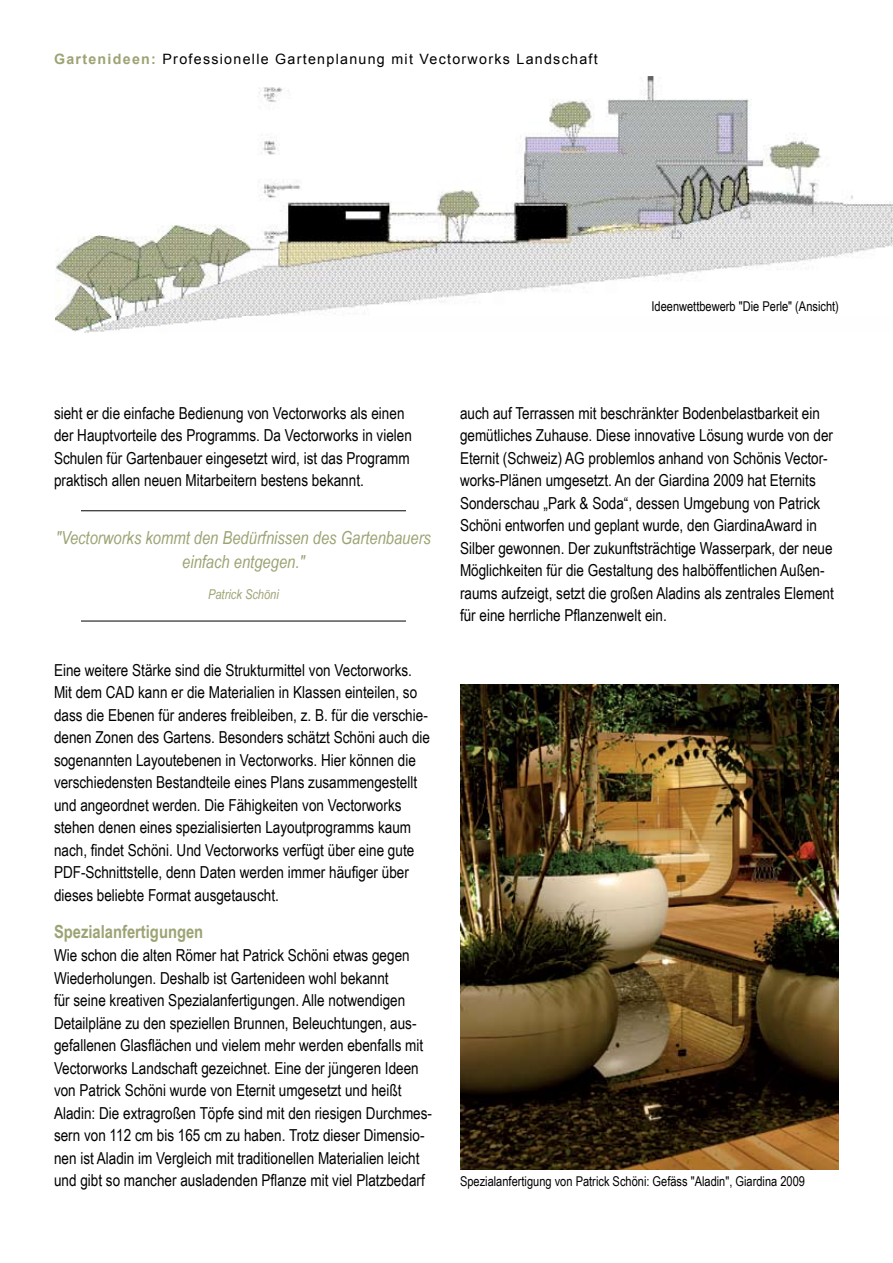
<style>
.page{position:relative;width:893px;height:1263px;background:#fff}
.page>*{position:absolute;margin:0;border:0;box-sizing:border-box;transform-origin:0 0}
.t1{font:italic 18px/24px "Arial Narrow";color:#9ea374;text-align:center}
.t2{font:700 18px "Arial Narrow";color:#9ea374}
.t3{font:16.5px/22.5px "Arial Narrow";color:#000}
.t4{font:14.25px "Arial";letter-spacing:.09em;color:#000}
.t5{font:13.5px "Arial Narrow";color:#000}
.t6{font:italic 13.5px "Arial Narrow";color:#9ea374}
.s1{font-weight:700;color:#9ea374}
</style>
<div class="page">
<hr style="left:81px;top:510px;width:325px;height:1px;background:#000">
<hr style="left:81px;top:621px;width:325px;height:1px;background:#000">
<img style="left:56px;top:77px;width:837px;height:256px">
<img style="left:460px;top:685px;width:379px;height:485px">
<p class="t4" style="left:54px;top:50px;width:545px"><span class="s1">Gartenideen:</span> Professionelle Gartenplanung mit Vectorworks Landschaft</p>
<p class="t5" style="left:651px;top:296px;width:189px">Ideenwettbewerb "Die Perle" (Ansicht)</p>
<p class="t3" style="left:54px;top:401px;width:359px">sieht er die einfache Bedienung von Vectorworks als einen der Hauptvorteile des Programms. Da Vectorworks in vielen Schulen für Gartenbauer eingesetzt wird, ist das Programm praktisch allen neuen Mitarbeitern bestens bekannt.</p>
<p class="t1" style="left:56px;top:525px;width:377px">"Vectorworks kommt den Bedürfnissen des Gartenbauers einfach entgegen."</p>
<p class="t6" style="left:208px;top:585px;width:72px">Patrick Schöni</p>
<p class="t3" style="left:54px;top:658px;width:378px">Eine weitere Stärke sind die Strukturmittel von Vectorworks.<br>Mit dem CAD kann er die Materialien in Klassen einteilen, so dass die Ebenen für anderes freibleiben, z. B. für die verschie&shy;denen Zonen des Gartens. Besonders schätzt Schöni auch die sogenannten Layoutebenen in Vectorworks. Hier können die verschiedensten Bestandteile eines Plans zusammengestellt und angeordnet werden. Die Fähigkeiten von Vectorworks stehen denen eines spezialisierten Layoutprogramms kaum nach, findet Schöni. Und Vectorworks verfügt über eine gute PDF-Schnittstelle, denn Daten werden immer häufiger über dieses beliebte Format ausgetauscht.</p>
<p class="t2" style="left:54px;top:918px;width:151px">Spezialanfertigungen</p>
<p class="t3" style="left:54px;top:944px;width:380px">Wie schon die alten Römer hat Patrick Schöni etwas gegen Wiederholungen. Deshalb ist Gartenideen wohl bekannt<br>für seine kreativen Spezialanfertigungen. Alle notwendigen Detailpläne zu den speziellen Brunnen, Beleuchtungen, aus&shy;gefallenen Glasflächen und vielem mehr werden ebenfalls mit Vectorworks Landschaft gezeichnet. Eine der jüngeren Ideen von Patrick Schöni wurde von Eternit umgesetzt und heißt Aladin: Die extragroßen Töpfe sind mit den riesigen Durchmes&shy;sern von 112 cm bis 165 cm zu haben. Trotz dieser Dimensio&shy;nen ist Aladin im Vergleich mit traditionellen Materialien leicht und gibt so mancher ausladenden Pflanze mit viel Platzbedarf</p>
<p class="t3" style="left:460px;top:401px;width:375px">auch auf Terrassen mit beschränkter Bodenbelastbarkeit ein gemütliches Zuhause. Diese innovative Lösung wurde von der Eternit (Schweiz) AG problemlos anhand von Schönis Vector&shy;works-Plänen umgesetzt. An der Giardina 2009 hat Eternits Sonderschau „Park &amp; Soda“, dessen Umgebung von Patrick Schöni entworfen und geplant wurde, den GiardinaAward in Silber gewonnen. Der zukunftsträchtige Wasserpark, der neue Möglichkeiten für die Gestaltung des halböffentlichen Außen&shy;raums aufzeigt, setzt die großen Aladins als zentrales Element für eine herrliche Pflanzenwelt ein.</p>
<p class="t5" style="left:460px;top:1171px;width:347px">Spezialanfertigung von Patrick Schöni: Gefäss "Aladin", Giardina 2009</p>
</div>
